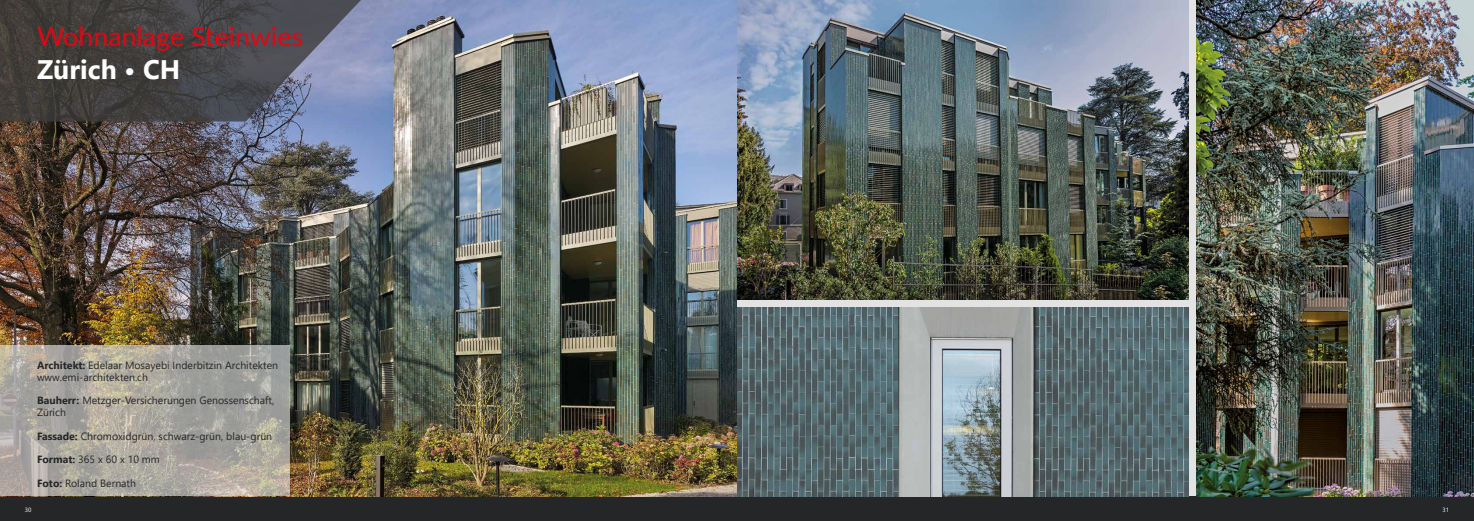
<style>
.page{position:relative;width:1474px;height:521px;background:#fff}
.page>*{position:absolute;margin:0;border:0;box-sizing:border-box;transform-origin:0 0}
.t1{font:26.78px "Lato";color:#e30613}
.t2{font:700 26.78px "Segoe UI";color:#fff}
.t3{font:10.5px/12.2px "Segoe UI";color:#242627}
.t4{font:6.12px "Segoe UI";color:#fff}
.s1{font-weight:700}
</style>
<div class="page">
<div style="left:737px;top:0;width:736px;height:521px;background:linear-gradient(to bottom,#e3e3e3,#e3e3e3)"></div>
<div style="left:0;top:496px;width:1473px;height:25px;background:#242627"></div>
<img style="left:0;top:0;width:737px;height:496px">
<img style="left:1196px;top:0;width:277px;height:496px">
<img style="left:737px;top:0;width:451px;height:299px">
<img style="left:737px;top:308px;width:451px;height:188px">
<svg style="left:0;top:0;width:368px;height:122px"></svg>
<svg style="left:0;top:346px;width:290px;height:150px"></svg>
<h1 class="t1" style="left:37px;top:18px;width:267px">Wohnanlage Steinwies</h1>
<h1 class="t2" style="left:37px;top:44px;width:145px">Zürich • CH</h1>
<p class="t3" style="left:37px;top:358px;width:242px"><span class="s1">Architekt:</span> Edelaar Mosayebi Inderbitzin Architekten www.emi-architekten.ch</p>
<p class="t3" style="left:37px;top:393px;width:239px"><span class="s1">Bauherr:</span> Metzger-Versicherungen Genossenschaft,<br>Zürich</p>
<p class="t3" style="left:37px;top:429px;width:237px"><span class="s1">Fassade:</span> Chromoxidgrün, schwarz-grün, blau-grün</p>
<p class="t3" style="left:37px;top:452px;width:124px"><span class="s1">Format:</span> 365 x 60 x 10 mm</p>
<p class="t3" style="left:37px;top:476px;width:101px"><span class="s1">Foto:</span> Roland Bernath</p>
<p class="t4" style="left:25px;top:504px;width:8px">30</p>
<p class="t4" style="left:1442px;top:504px;width:8px">31</p>
</div>
